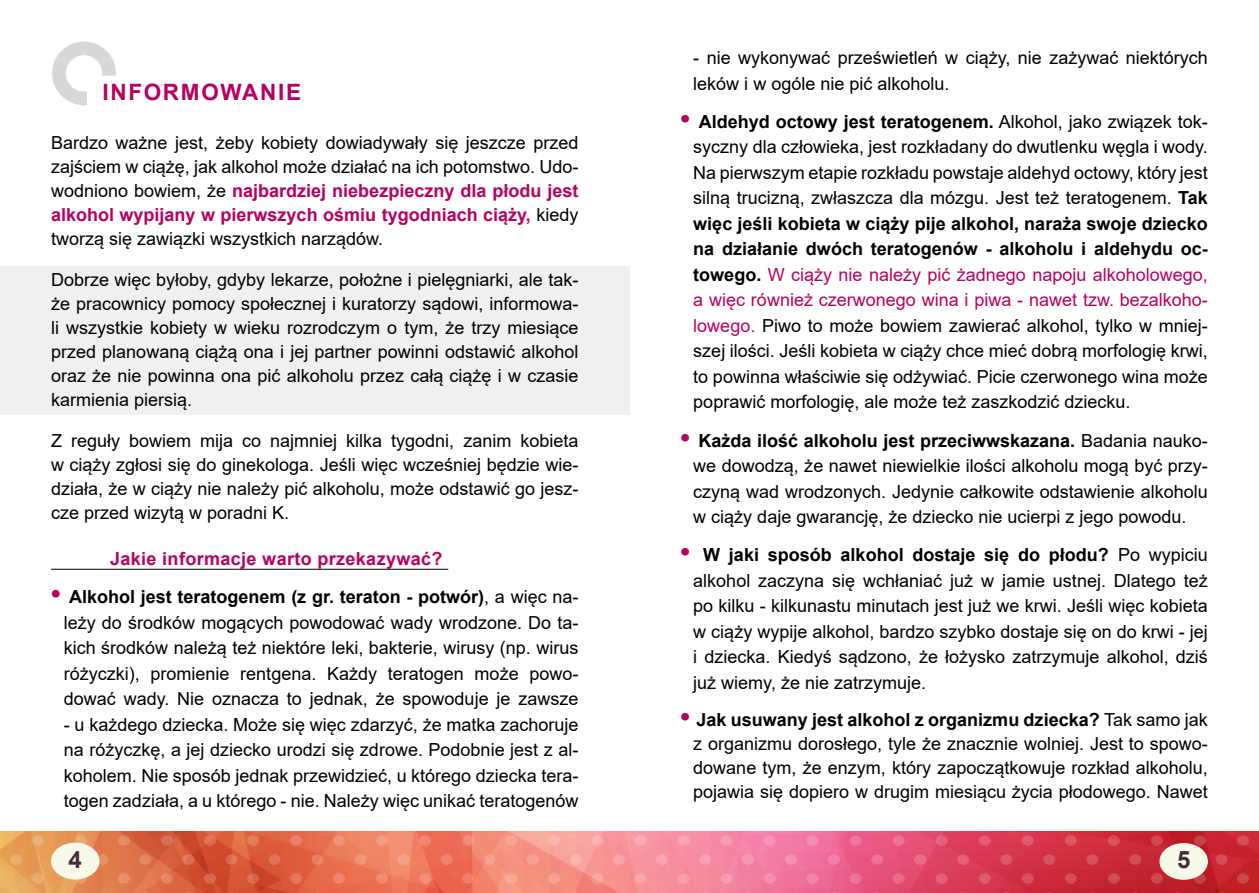
<style>
.page{position:relative;width:1259px;height:893px;background:#fff}
.page>*{position:absolute;margin:0;border:0;box-sizing:border-box;transform-origin:0 0}
.t1{font:700 24px "Arial";color:#492a35}
.t2{font:700 22.5px "Arial";letter-spacing:.075em;color:#b8005f}
.t3{font:18px/25.5px "Arial";color:#000;text-align:justify}
.t4{font:700 18px "Arial";letter-spacing:.02em;color:#b8005f}
.s1{font-weight:700;color:#b8005f}
.s2{font-weight:700;font-size:27px;color:#b8005f}
.s3{font-weight:700}
.s4{color:#b8005f}
</style>
<div class="page">
<svg style="left:0;top:832px;width:1259px;height:61px;background:#e36864"></svg>
<div style="left:51px;top:843px;width:48px;height:36px;background:#f8f8eb;border-radius:50%"></div>
<div style="left:1159px;top:843px;width:49px;height:37px;background:#f8f8eb;border-radius:50%"></div>
<div style="left:0;top:266px;width:629px;height:149px;background:#f0f0f1"></div>
<hr style="left:51px;top:569px;width:397px;height:1px;background:#000">
<svg style="left:52px;top:41px;width:64px;height:64px"></svg>
<p class="t2" style="left:102px;top:76px;width:14px">Inf</p>
<p class="t2" style="left:144px;top:76px;width:159px">ormowanie</p>
<p class="t3" style="left:51px;top:131px;width:529px;line-height:24px">Bardzo ważne jest, żeby kobiety dowiadywały się jeszcze przed zajściem w ciążę, jak alkohol może działać na ich potomstwo. Udo&shy;wodniono bowiem, że <span class="s1">najbardziej niebezpieczny dla płodu jest alkohol wypijany w pierwszych ośmiu tygodniach ciąży,</span> kiedy tworzą się zawiązki wszystkich narządów.</p>
<p class="t3" style="left:51px;top:268px;width:529px;line-height:24px">Dobrze więc byłoby, gdyby lekarze, położne i pielęgniarki, ale tak&shy;że pracownicy pomocy społecznej i kuratorzy sądowi, informowa&shy;li wszystkie kobiety w wieku rozrodczym o tym, że trzy miesiące przed planowaną ciążą ona i jej partner powinni odstawić alkohol oraz że nie powinna ona pić alkoholu przez całą ciążę i w czasie karmienia piersią.</p>
<p class="t3" style="left:51px;top:429px;width:529px;line-height:24px">Z reguły bowiem mija co najmniej kilka tygodni, zanim kobieta w ciąży zgłosi się do ginekologa. Jeśli więc wcześniej będzie wie&shy;działa, że w ciąży nie należy pić alkoholu, może odstawić go jesz&shy;cze przed wizytą w poradni K.</p>
<p class="t4" style="left:110px;top:546px;width:334px">Jakie informacje warto przekazywać?</p>
<p class="t3" style="left:64px;top:584px;width:516px;text-indent:-13px"><span class="s2">•</span> <span class="s3">Alkohol jest teratogenem (z gr. teraton - potwór)</span>, a więc na&shy;leży do środków mogących powodować wady wrodzone. Do ta&shy;kich środków należą też niektóre leki, bakterie, wirusy (np. wirus różyczki), promienie rentgena. Każdy teratogen może powo&shy;dować wady. Nie oznacza to jednak, że spowoduje je zawsze</p>
<p class="t3" style="left:64px;top:711px;width:516px">- u każdego dziecka. Może się więc zdarzyć, że matka zachoruje na różyczkę, a jej dziecko urodzi się zdrowe. Podobnie jest z al&shy;koholem. Nie sposób jednak przewidzieć, u którego dziecka tera&shy;togen zadziała, a u którego - nie. Należy więc unikać teratogenów</p>
<p class="t3" style="left:693px;top:45px;width:516px">- nie wykonywać prześwietleń w ciąży, nie zażywać niektórych leków i w ogóle nie pić alkoholu.</p>
<p class="t3" style="left:693px;top:109px;width:516px;text-indent:-13px"><span class="s2">•</span> <span class="s3">Aldehyd octowy jest teratogenem.</span> Alkohol, jako związek tok&shy;syczny dla człowieka, jest rozkładany do dwutlenku węgla i wody.<br>Na pierwszym etapie rozkładu powstaje aldehyd octowy, który jest silną trucizną, zwłaszcza dla mózgu. Jest też teratogenem. <span class="s3">Tak więc jeśli kobieta w ciąży pije alkohol, naraża swoje dziecko na działanie dwóch teratogenów - alkoholu i aldehydu oc&shy;towego.</span> <span class="s4">W ciąży nie należy pić żadnego napoju alkoholowego, a więc również czerwonego wina i piwa - nawet tzw. bezalkoho&shy;lowego.</span> Piwo to może bowiem zawierać alkohol, tylko w mniej&shy;szej ilości. Jeśli kobieta w ciąży chce mieć dobrą morfologię krwi, to powinna właściwie się odżywiać. Picie czerwonego wina może poprawić morfologię, ale może też zaszkodzić dziecku.</p>
<p class="t3" style="left:693px;top:427px;width:516px;text-indent:-13px"><span class="s2">•</span> <span class="s3">Każda ilość alkoholu jest przeciwwskazana.</span> Badania nauko&shy;we dowodzą, że nawet niewielkie ilości alkoholu mogą być przy&shy;czyną wad wrodzonych. Jedynie całkowite odstawienie alkoholu w ciąży daje gwarancję, że dziecko nie ucierpi z jego powodu.</p>
<p class="t3" style="left:693px;top:542px;width:516px;text-indent:-13px"><span class="s2">•</span> <span class="s3">W jaki sposób alkohol dostaje się do płodu?</span> Po wypiciu alkohol zaczyna się wchłaniać już w jamie ustnej. Dlatego też po kilku - kilkunastu minutach jest już we krwi. Jeśli więc kobieta w ciąży wypije alkohol, bardzo szybko dostaje się on do krwi - jej i dziecka. Kiedyś sądzono, że łożysko zatrzymuje alkohol, dziś już wiemy, że nie zatrzymuje.</p>
<p class="t3" style="left:693px;top:707px;width:516px;line-height:24px;text-indent:-13px"><span class="s2">•</span> <span class="s3">Jak usuwany jest alkohol z organizmu dziecka?</span> Tak samo jak z organizmu dorosłego, tyle że znacznie wolniej. Jest to spowo&shy;dowane tym, że enzym, który zapoczątkowuje rozkład alkoholu, pojawia się dopiero w drugim miesiącu życia płodowego. Nawet</p>
<h1 class="t1" style="left:69px;top:843px;width:15px">4</h1>
<h1 class="t1" style="left:1177px;top:843px;width:15px">5</h1>
</div>
